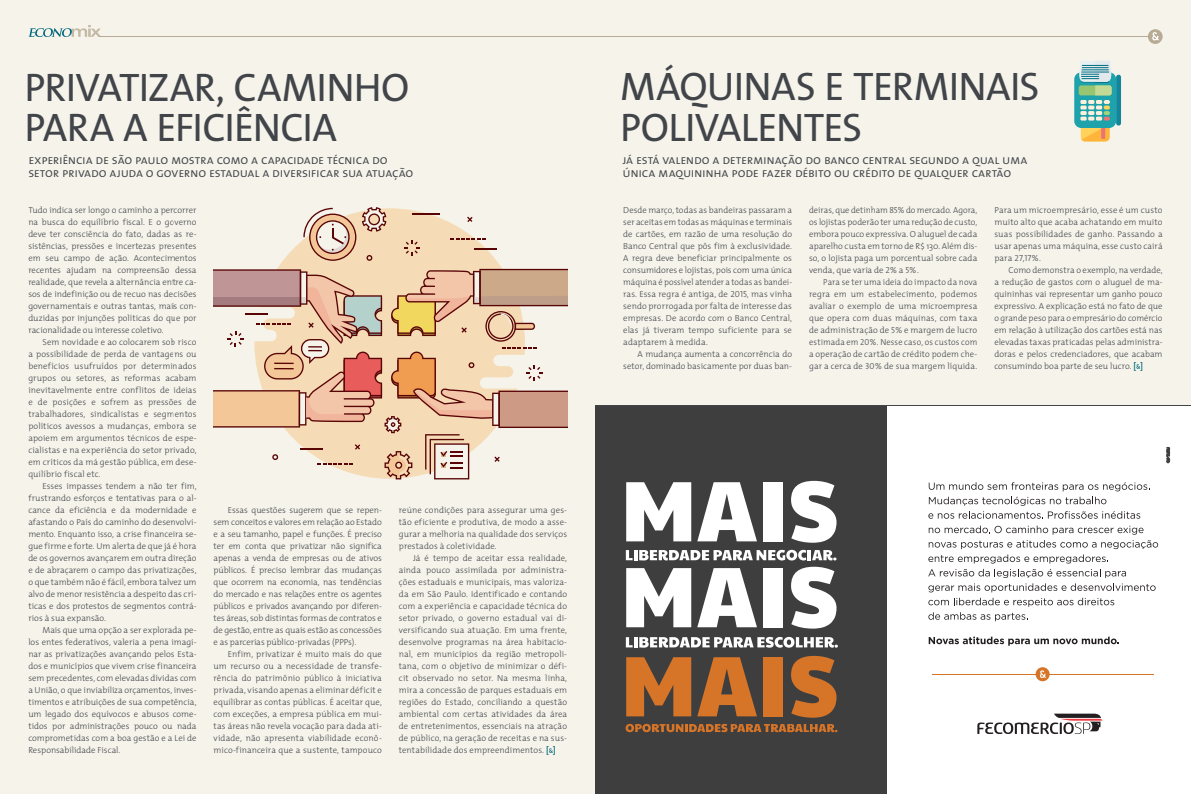
<style>
.page{position:relative;width:1191px;height:794px;background:#f6f3eb}
.page>*{position:absolute;margin:0;border:0;box-sizing:border-box;transform-origin:0 0}
.t1{font:40px/40px "The Mix Caps";letter-spacing:-.02em;color:#414549}
.t2{font:40px/40px "The Mix";letter-spacing:-.02em;color:#414549}
.t3{font:13px/13px "The Mix Semi Light Caps";letter-spacing:-.02em;color:#414549}
.t4{font:300 8.8px/12px "The Mix";letter-spacing:.005em;color:#414549;text-align:justify}
.t5{font:300 8.8px/12px "The Mix";letter-spacing:.005em;color:#414549;text-align:justify;scale:.96 1}
.s1{font-weight:600;font-size:9px;color:#026a7c}
.s2{font-family:"The Mix Light Caps";font-weight:400}
</style>
<div class="page">
<svg style="left:28px;top:25px;width:73px;height:12px"></svg>
<hr style="left:99px;top:36px;width:1057px;height:1px;background:#b8ab95">
<svg style="left:1147px;top:29px;width:15px;height:15px"></svg>
<svg style="left:1152px;top:32px;width:7px;height:8px"></svg>
<svg style="left:549px;top:748px;width:4px;height:5px"></svg>
<svg style="left:1136px;top:364px;width:4px;height:5px"></svg>
<svg style="left:277px;top:208px;width:248px;height:61px;fill:#f5dcb6"></svg>
<svg style="left:362px;top:207px;width:24px;height:25px"></svg>
<svg style="left:303px;top:208px;width:53px;height:53px"></svg>
<svg style="left:366px;top:255px;width:6px;height:6px"></svg>
<hr style="left:474px;top:248px;width:23px;height:2px;background:#5d0506">
<svg style="left:450px;top:238px;width:35px;height:2px"></svg>
<svg style="left:404px;top:240px;width:15px;height:16px"></svg>
<hr style="left:412px;top:213px;width:27px;height:2px;background:#5d0506">
<svg style="left:467px;top:217px;width:5px;height:5px"></svg>
<svg style="left:214px;top:269px;width:353px;height:210px"></svg>
<div style="left:1074px;top:72px;width:42px;height:56px;background:#1ea2ac;border-radius:7px"></div>
<div style="left:1116px;top:75px;width:5px;height:50px;background:#12869c;border-radius:2px"></div>
<svg style="left:1079px;top:60px;width:32px;height:81px"></svg>
<div style="left:887px;top:405px;width:304px;height:389px;background:#fff"></div>
<div style="left:595px;top:405px;width:292px;height:389px;background:#3e3e3f"></div>
<svg style="left:626px;top:568px;width:65px;height:59px"></svg>
<svg style="left:697px;top:568px;width:60px;height:59px"></svg>
<div style="left:762px;top:568px;width:20px;height:59px;background:#fff"></div>
<svg style="left:791px;top:567px;width:45px;height:61px"></svg>
<svg style="left:626px;top:482px;width:65px;height:59px"></svg>
<svg style="left:697px;top:482px;width:60px;height:59px"></svg>
<div style="left:762px;top:482px;width:20px;height:59px;background:#fff"></div>
<svg style="left:791px;top:481px;width:45px;height:62px"></svg>
<svg style="left:626px;top:550px;width:180px;height:10px"></svg>
<hr style="left:807px;top:550px;width:4px;height:10px;background:#fff">
<svg style="left:812px;top:550px;width:24px;height:10px"></svg>
<svg style="left:626px;top:657px;width:65px;height:59px"></svg>
<svg style="left:697px;top:657px;width:60px;height:59px"></svg>
<div style="left:762px;top:657px;width:20px;height:59px;background:#d67428"></div>
<svg style="left:791px;top:656px;width:45px;height:61px"></svg>
<svg style="left:625px;top:724px;width:212px;height:8px"></svg>
<svg style="left:626px;top:637px;width:212px;height:10px"></svg>
<svg style="left:1166px;top:447px;width:4px;height:16px"></svg>
<hr style="left:931px;top:674px;width:222px;height:1px;background:#d67428">
<div style="left:1035px;top:667px;width:14px;height:14px;background:#d67428;border-radius:50%"></div>
<svg style="left:1040px;top:670px;width:6px;height:8px"></svg>
<svg style="left:928px;top:482px;width:220px;height:37px"></svg>
<svg style="left:928px;top:525px;width:230px;height:38px"></svg>
<svg style="left:928px;top:569px;width:227px;height:23px"></svg>
<svg style="left:928px;top:598px;width:186px;height:23px"></svg>
<svg style="left:928px;top:636px;width:191px;height:10px"></svg>
<svg style="left:977px;top:713px;width:125px;height:21px"></svg>
<hr style="left:595px;top:405px;width:596px;height:1px;background:#414549">
<p class="t1" style="left:25px;top:66px;width:386px">PRIVATIZAR, CAMINHO<br>PARA A EFICIÊNCIA</p>
<p class="t2" style="left:620px;top:66px;width:421px">MÁQUINAS E TERMINAIS<br>POLIVALENTES</p>
<p class="t3" style="left:28px;top:152px;width:386px">experiência de são paulo mostra como a capacidade técnica do setor privado ajuda o governo estadual a diversificar sua atuação</p>
<p class="t3" style="left:622px;top:152px;width:406px">já está valendo a determinação do banco central segundo a qual uma única maquininha pode fazer débito ou crédito de qualquer cartão</p>
<p class="t4" style="left:28px;top:203px;width:170px">Tudo indica ser longo o caminho a percorrer na busca do equilíbrio fiscal. E o governo deve ter consciência do fato, dadas as re&shy;sistências, pressões e incertezas presentes em seu campo de ação. Acontecimentos recentes ajudam na compreensão dessa realidade, que revela a alternância entre ca&shy;sos de indefinição ou de recuo nas decisões governamentais e outras tantas, mais con&shy;duzidas por injunções políticas do que por racionalidade ou interesse coletivo.</p>
<p class="t4" style="left:28px;top:335px;width:170px;text-indent:14px">Sem novidade e ao colocarem sob risco a possibilidade de perda de vantagens ou benefícios usufruídos por determinados grupos ou setores, as reformas acabam inevitavelmente entre conflitos de ideias e de posições e sofrem as pressões de trabalhadores, sindicalistas e segmentos políticos avessos a mudanças, embora se apoiem em argumentos técnicos de espe&shy;cialistas e na experiência do setor privado, em críticos da má gestão pública, em dese&shy;quilíbrio fiscal etc.</p>
<p class="t4" style="left:28px;top:479px;width:170px;text-indent:14px">Esses impasses tendem a não ter fim, frustrando esforços e tentativas para o al&shy;cance da eficiência e da modernidade e afastando o País do caminho do desenvolvi&shy;mento. Enquanto isso, a crise financeira se&shy;gue firme e forte. Um alerta de que já é hora de os governos avançarem em outra direção e de abraçarem o campo das privatizações, o que também não é fácil, embora talvez um alvo de menor resistência a despeito das crí&shy;ticas e dos protestos de segmentos contrá&shy;rios à sua expansão.</p>
<p class="t4" style="left:28px;top:623px;width:170px;text-indent:14px">Mais que uma opção a ser explorada pe&shy;los entes federativos, valeria a pena imagi&shy;nar as privatizações avançando pelos Esta&shy;dos e municípios que vivem crise financeira sem precedentes, com elevadas dívidas com a União, o que inviabiliza orçamentos, inves&shy;timentos e atribuições de sua competência, um legado dos equívocos e abusos come&shy;tidos por administrações pouco ou nada comprometidas com a boa gestão e a Lei de Responsabilidade Fiscal.</p>
<p class="t4" style="left:214px;top:503px;width:170px;text-indent:14px">Essas questões sugerem que se repen&shy;sem conceitos e valores em relação ao Estado e a seu tamanho, papel e funções. É preciso ter em conta que privatizar não significa apenas a venda de empresas ou de ativos públicos. É preciso lembrar das mudanças que ocorrem na economia, nas tendências do mercado e nas relações entre os agentes públicos e privados avançando por diferen&shy;tes áreas, sob distintas formas de contratos e de gestão, entre as quais estão as concessões e as parcerias público-privadas (PPPs).</p>
<p class="t4" style="left:214px;top:647px;width:170px;text-indent:14px">Enfim, privatizar é muito mais do que um recurso ou a necessidade de transfe&shy;rência do patrimônio público à iniciativa privada, visando apenas a eliminar déficit e equilibrar as contas públicas. É aceitar que, com exceções, a empresa pública em mui&shy;tas áreas não revela vocação para dada ati&shy;vidade, não apresenta viabilidade econô&shy;mico-financeira que a sustente, tampouco</p>
<p class="t4" style="left:399px;top:503px;width:170px">reúne condições para assegurar uma ges&shy;tão eficiente e produtiva, de modo a asse&shy;gurar a melhoria na qualidade dos serviços prestados à coletividade.</p>
<p class="t4" style="left:399px;top:551px;width:170px;text-indent:14px">Já é tempo de aceitar essa realidade, ainda pouco assimilada por administra&shy;ções estaduais e municipais, mas valoriza&shy;da em São Paulo. Identificado e contando com a experiência e capacidade técnica do setor privado, o governo estadual vai di&shy;versificando sua atuação. Em uma frente, desenvolve programas na área habitacio&shy;nal, em municípios da região metropoli&shy;tana, com o objetivo de minimizar o défi&shy;cit observado no setor. Na mesma linha, mira a concessão de parques estaduais em regiões do Estado, conciliando a questão ambiental com certas atividades da área de entretenimentos, essenciais na atração de público, na geração de receitas e na sus&shy;tentabilidade dos empreendimentos. <span class="s1">[ ]</span></p>
<p class="t4" style="left:623px;top:203px;width:170px">Desde março, todas as bandeiras passaram a ser aceitas em todas as máquinas e terminais de cartões, em razão de uma resolução do Banco Central que pôs fim à exclusividade.<br>A regra deve beneficiar principalmente os consumidores e lojistas, pois com uma única máquina é possível atender a todas as bandei&shy;ras. Essa regra é antiga, de <span class="s2">2015</span>, mas vinha sendo prorrogada por falta de interesse das empresas. De acordo com o Banco Central, elas já tiveram tempo suficiente para se adaptarem à medida.</p>
<p class="t4" style="left:623px;top:347px;width:170px;text-align:right">A mudança aumenta a concorrência do setor, dominado basicamente por duas ban-</p>
<p class="t4" style="left:809px;top:203px;width:170px">deiras, que detinham <span class="s2">85%</span> do mercado. Agora, os lojistas poderão ter uma redução de custo, embora pouco expressiva. O aluguel de cada aparelho custa em torno de R$ 130. Além dis&shy;so, o lojista paga um porcentual sobre cada venda, que varia de <span class="s2">2%</span> a <span class="s2">5</span>%.</p>
<p class="t5" style="left:809px;top:275px;width:177px;text-indent:14px">Para se ter uma ideia do impacto da nova regra em um estabelecimento, podemos avaliar o exemplo de uma microempresa que opera com duas máquinas, com taxa de administração de <span class="s2">5%</span> e margem de lucro estimada em <span class="s2">20%</span>. Nesse caso, os custos com a operação de cartão de crédito podem che&shy;gar a cerca de <span class="s2">30%</span> de sua margem líquida.</p>
<p class="t4" style="left:994px;top:203px;width:170px">Para um microempresário, esse é um custo muito alto que acaba achatando em muito suas possibilidades de ganho. Passando a usar apenas uma máquina, esse custo cairá para <span class="s2">27,17%</span>.</p>
<p class="t4" style="left:994px;top:263px;width:170px;text-indent:14px">Como demonstra o exemplo, na verdade, a redução de gastos com o aluguel de ma&shy;quininhas vai representar um ganho pouco expressivo. A explicação está no fato de que o grande peso para o empresário do comércio em relação à utilização dos cartões está nas elevadas taxas praticadas pelas administra&shy;doras e pelos credenciadores, que acabam consumindo boa parte de seu lucro. <span class="s1">[ ]</span></p>
</div>
